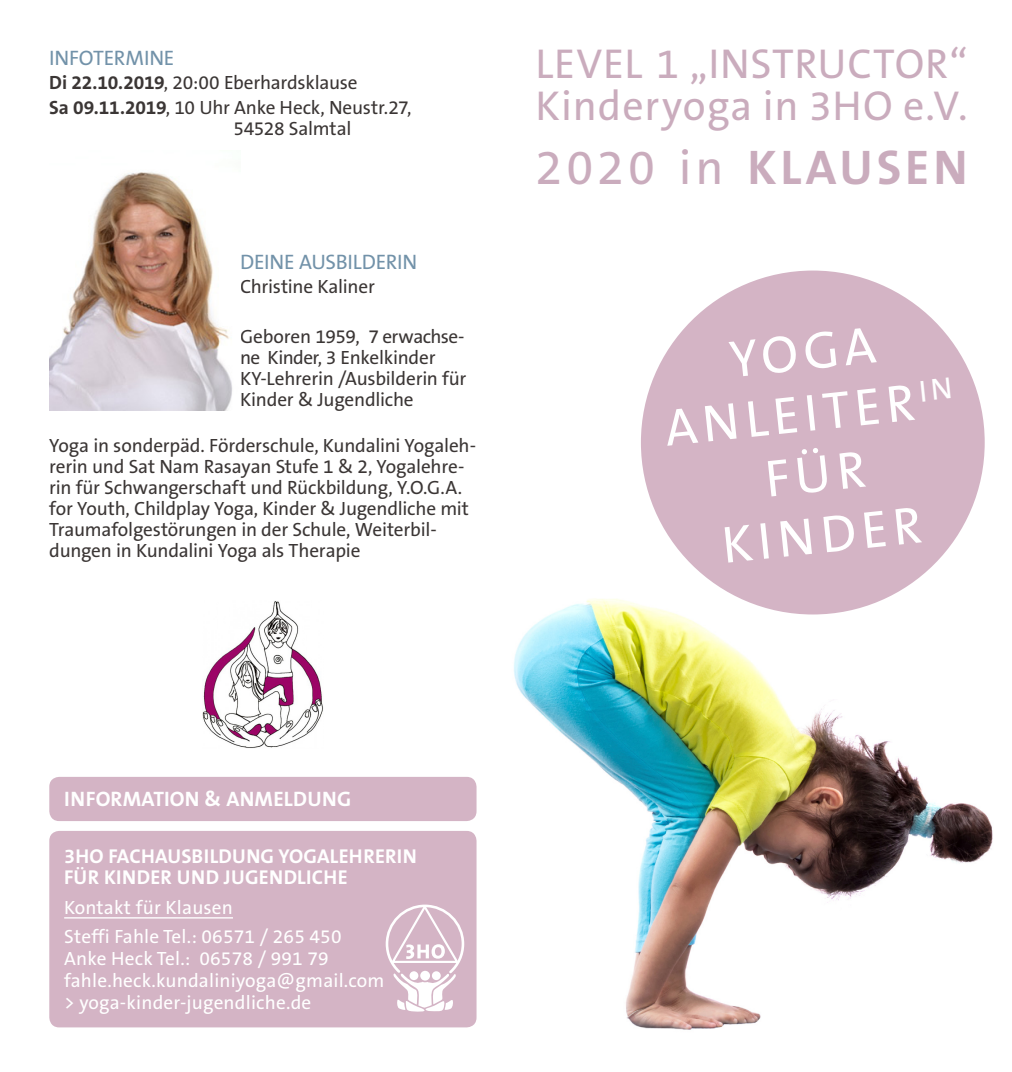
<style>
.page{position:relative;width:1012px;height:1072px;background:#fff}
.page>*{position:absolute;margin:0;border:0;box-sizing:border-box;transform-origin:0 0}
.t1{font:52.5px/61.2px "The Sans B5 Plain";color:#fff;text-align:center}
.t2{font:700 49px "The Sans B7";letter-spacing:.08em;color:#caacbd}
.t3{font:42px/42px "The Sans B5 Plain";letter-spacing:.02em;color:#caacbd}
.t4{font:21px "The Sans B5 Plain";letter-spacing:-.01em;color:#7292a9}
.t5{font:700 21px "The Sans B7";letter-spacing:.01em;color:#fff}
.t6{font:700 20.12px/21.9px "The Sans B7";letter-spacing:.01em;color:#fff}
.t7{font:19.25px/21px "The Sans B5 Plain";letter-spacing:-.015em;color:#3b3635}
.t8{font:19.25px/21.9px "The Sans B5 Plain";letter-spacing:.01em;color:#fff}
.s1{font-family:"The Sans B7";font-weight:700}
.s2{font-family:"The Sans B5 Plain";font-weight:400}
</style>
<div class="page">
<img style="left:514px;top:590px;width:479px;height:440px">
<div style="left:641px;top:270px;width:344px;height:344px;background:#d4b4c5;border-radius:50%"></div>
<div style="left:49px;top:777px;width:428px;height:44px;background:#d4b4c5;border-radius:10px"></div>
<div style="left:49px;top:831px;width:428px;height:196px;background:#d4b4c5;border-radius:10px"></div>
<hr style="left:64px;top:917px;width:169px;height:1px;background:#fff">
<svg style="left:385px;top:904px;width:80px;height:107px"></svg>
<img style="left:49px;top:172px;width:183px;height:238px">
<img style="left:203px;top:601px;width:120px;height:147px">
<p class="t4" style="left:49px;top:47px;width:127px">INFOTERMINE</p>
<p class="t7" style="left:49px;top:73px;width:310px"><span class="s1">Di 22.10.2019</span>, 20:00 Eberhardsklause</p>
<p class="t7" style="left:233px;top:98px;width:180px;text-indent:-184px"><span class="s1">Sa 09.11.2019</span>, 10 Uhr Anke Heck, Neustr.27,<br>54528 Salmtal</p>
<p class="t4" style="left:240px;top:251px;width:179px">DEINE AUSBILDERIN</p>
<p class="t7" style="left:240px;top:277px;width:136px">Christine Kaliner</p>
<p class="t7" style="left:240px;top:326px;width:228px">Geboren 1959, 7 erwachse&shy;ne Kinder, 3 Enkelkinder<br>KY-Lehrerin /Ausbilderin für<br>Kinder &amp; Jugendliche</p>
<p class="t7" style="left:49px;top:435px;width:428px">Yoga in sonderpäd. Förderschule, Kundalini Yogaleh&shy;rerin und Sat Nam Rasayan Stufe 1 &amp; 2, Yogalehre&shy;rin für Schwangerschaft und Rückbildung, Y.O.G.A. for Youth, Childplay Yoga, Kinder &amp; Jugendliche mit Traumafolgestörungen in der Schule, Weiterbil&shy;dungen in Kundalini Yoga als Therapie</p>
<p class="t3" style="left:535px;top:45px;width:434px">LEVEL 1 „INSTRUCTOR“<br>Kinderyoga in 3HO e.V.</p>
<p class="t2" style="left:535px;top:142px;width:434px"><span class="s2">2020 in</span> KLAUSEN</p>
<p class="t1" style="left:655px;top:339px;width:291px;rotate:-6deg">YOGA<br>ANLEITER<sup>IN</sup></p>
<p class="t1" style="left:713px;top:456px;width:202px;rotate:-6deg">FÜR<br>KINDER</p>
<p class="t5" style="left:64px;top:787px;width:289px">INFORMATION &amp; ANMELDUNG</p>
<p class="t6" style="left:64px;top:845px;width:354px">3HO FACHAUSBILDUNG YOGALEHRERIN<br>FÜR KINDER UND JUGENDLICHE</p>
<p class="t8" style="left:64px;top:897px;width:170px">Kontakt für Klausen</p>
<p class="t8" style="left:64px;top:926px;width:322px">Steffi Fahle Tel.: 06571 / 265 450<br>Anke Heck Tel.: 06578 / 991 79 fahle.heck.kundaliniyoga@gmail.com &gt; yoga-kinder-jugendliche.de</p>
</div>
